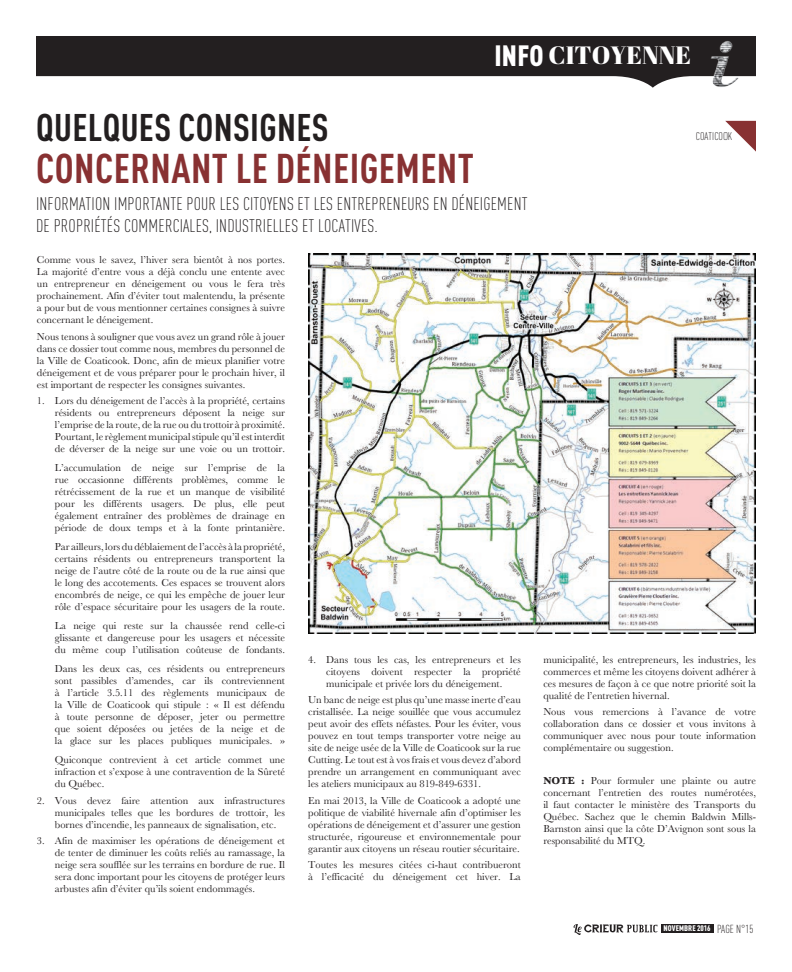
<style>
.page{position:relative;width:792px;height:972px;background:#fff}
.page>*{position:absolute;margin:0;border:0;box-sizing:border-box;transform-origin:0 0}
.t1{font:700 condensed 41px "DINOT";letter-spacing:.01em;color:#883132}
.t2{font:700 condensed 38px "DINOT";letter-spacing:.01em;color:#231f20}
.t3{font:25px "Abril Fatface";color:#fff}
.t4{font:300 condensed 18px/22px "DINOT";letter-spacing:.01em;color:#231f20}
.t5{font:300 condensed 11.5px "DINOT";color:#231f20}
.t6{font:300 condensed 11px "DINOT";letter-spacing:.01em;color:#231f20}
.t7{font:10.5px/12px "Baskerville";color:#231f20;text-align:justify}
.t8{font:900 condensed 8px "DINOT";letter-spacing:.01em;color:#fff}
.s1{font-family:"DINOT";font-weight:900;font-stretch:condensed;font-size:29px}
.s2{font-weight:700}
.s3{font-weight:300;font-size:11.5px;color:#231f20}
</style>
<div class="page">
<div style="left:661px;top:924px;width:52px;height:9px;background:#231f20"></div>
<svg style="left:574px;top:924px;width:84px;height:11px"></svg>
<svg style="left:36px;top:36px;width:720px;height:52px;fill:#231f20"></svg>
<img style="left:711px;top:41px;width:28px;height:47px">
<img style="left:308px;top:254px;width:448px;height:379px">
<svg style="left:725px;top:121px;width:31px;height:31px"></svg>
<h3 class="t3" style="left:494px;top:38px;width:198px"><span class="s1">INFO</span> CITOYENNE</h3>
<h2 class="t2" style="left:36px;top:105px;width:294px">QUELQUES CONSIGNES</h2>
<h1 class="t1" style="left:36px;top:144px;width:20px">CONCERNANT</h1>
<h1 class="t1" style="left:236px;top:144px;width:163px">LE DÉNEIGEMENT</h1>
<h3 class="t4" style="left:36px;top:193px;width:493px">INFORMATION IMPORTANTE POUR LES CITOYENS ET LES ENTREPRENEURS EN DÉNEIGEMENT<br>DE PROPRIÉTÉS COMMERCIALES, INDUSTRIELLES ET LOCATIVES.</h3>
<p class="t7" style="left:37px;top:254px;width:250px">Comme vous le savez, l’hiver sera bientôt à nos portes.<br>La majorité d’entre vous a déjà conclu une entente avec un entrepreneur en déneigement ou vous le fera très prochainement. Afin d’éviter tout malentendu, la présente a pour but de vous mentionner certaines consignes à suivre concernant le déneigement.</p>
<p class="t7" style="left:37px;top:330px;width:250px">Nous tenons à souligner que vous avez un grand rôle à jouer dans ce dossier tout comme nous, membres du personnel de la Ville de Coaticook. Donc, afin de mieux planifier votre déneigement et de vous préparer pour le prochain hiver, il est important de respecter les consignes suivantes.</p>
<p class="t7" style="left:55px;top:395px;width:232px;text-indent:-18px">1. Lors du déneigement de l’accès à la propriété, certains résidents ou entrepreneurs déposent la neige sur l’emprise de la route, de la rue ou du trottoir à proximité.<br>Pourtant, le règlement municipal stipule qu’il est interdit de déverser de la neige sur une voie ou un trottoir.</p>
<p class="t7" style="left:55px;top:462px;width:232px">L’accumulation de neige sur l’emprise de la rue occasionne différents problèmes, comme le rétrécissement de la rue et un manque de visibilité pour les différents usagers. De plus, elle peut également entraîner des problèmes de drainage en période de doux temps et à la fonte printanière.</p>
<p class="t7" style="left:55px;top:541px;width:232px">Par ailleurs, lors du déblaiement de l’accès à la propriété, certains résidents ou entrepreneurs transportent la neige de l’autre côté de la route ou de la rue ainsi que le long des accotements. Ces espaces se trouvent alors encombrés de neige, ce qui les empêche de jouer leur rôle d’espace sécuritaire pour les usagers de la route.</p>
<p class="t7" style="left:55px;top:620px;width:232px">La neige qui reste sur la chaussée rend celle-ci glissante et dangereuse pour les usagers et nécessite du même coup l’utilisation coûteuse de fondants.</p>
<p class="t7" style="left:55px;top:663px;width:232px">Dans les deux cas, ces résidents ou entrepreneurs sont passibles d’amendes, car ils contreviennent à l’article 3.5.11 des règlements municipaux de la Ville de Coaticook qui stipule : « Il est défendu à toute personne de déposer, jeter ou permettre que soient déposées ou jetées de la neige et de la glace sur les places publiques municipales. »</p>
<p class="t7" style="left:55px;top:754px;width:232px">Quiconque contrevient à cet article commet une infraction et s’expose à une contravention de la Sûreté du Québec.</p>
<p class="t7" style="left:55px;top:794px;width:232px;text-indent:-18px">2. Vous devez faire attention aux infrastructures municipales telles que les bordures de trottoir, les bornes d’incendie, les panneaux de signalisation, etc.</p>
<p class="t7" style="left:55px;top:835px;width:232px;text-indent:-18px">3. Afin de maximiser les opérations de déneigement et de tenter de diminuer les coûts reliés au ramassage, la neige sera soufflée sur les terrains en bordure de rue. Il sera donc important pour les citoyens de protéger leurs arbustes afin d’éviter qu’ils soient endommagés.</p>
<p class="t7" style="left:326px;top:654px;width:196px;text-indent:-18px">4. Dans tous les cas, les entrepreneurs et les citoyens doivent respecter la propriété municipale et privée lors du déneigement.</p>
<p class="t7" style="left:308px;top:694px;width:214px">Un banc de neige est plus qu’une masse inerte d’eau cristallisée. La neige souillée que vous accumulez peut avoir des effets néfastes. Pour les éviter, vous pouvez en tout temps transporter votre neige au site de neige usée de la Ville de Coaticook sur la rue Cutting. Le tout est à vos frais et vous devez d’abord prendre un arrangement en communiquant avec les ateliers municipaux au 819-849-6331.</p>
<p class="t7" style="left:308px;top:795px;width:214px">En mai 2013, la Ville de Coaticook a adopté une politique de viabilité hivernale afin d’optimiser les opérations de déneigement et d’assurer une gestion structurée, rigoureuse et environnementale pour garantir aux citoyens un réseau routier sécuritaire.</p>
<p class="t7" style="left:308px;top:859px;width:214px">Toutes les mesures citées ci-haut contribueront à l’efficacité du déneigement cet hiver. La</p>
<p class="t6" style="left:696px;top:130px;width:38px">COATICOOK</p>
<p class="t7" style="left:543px;top:654px;width:214px">municipalité, les entrepreneurs, les industries, les commerces et même les citoyens doivent adhérer à ces mesures de façon à ce que notre priorité soit la qualité de l’entretien hivernal.</p>
<p class="t7" style="left:543px;top:706px;width:214px">Nous vous remercions à l’avance de votre collaboration dans ce dossier et vous invitons à communiquer avec nous pour toute information complémentaire ou suggestion.</p>
<p class="t7" style="left:543px;top:775px;width:214px"><span class="s2">NOTE :</span> Pour formuler une plainte ou autre concernant l’entretien des routes numérotées, il faut contacter le ministère des Transports du Québec. Sachez que le chemin Baldwin Mills-Barnston ainsi que la côte D’Avignon sont sous la responsabilité du MTQ.</p>
<p class="t8" style="left:664px;top:924px;width:59px">NOVEMBRE 2016 <span class="s3">PAGE</span></p>
<p class="t5" style="left:736px;top:922px;width:19px">N°15</p>
</div>
